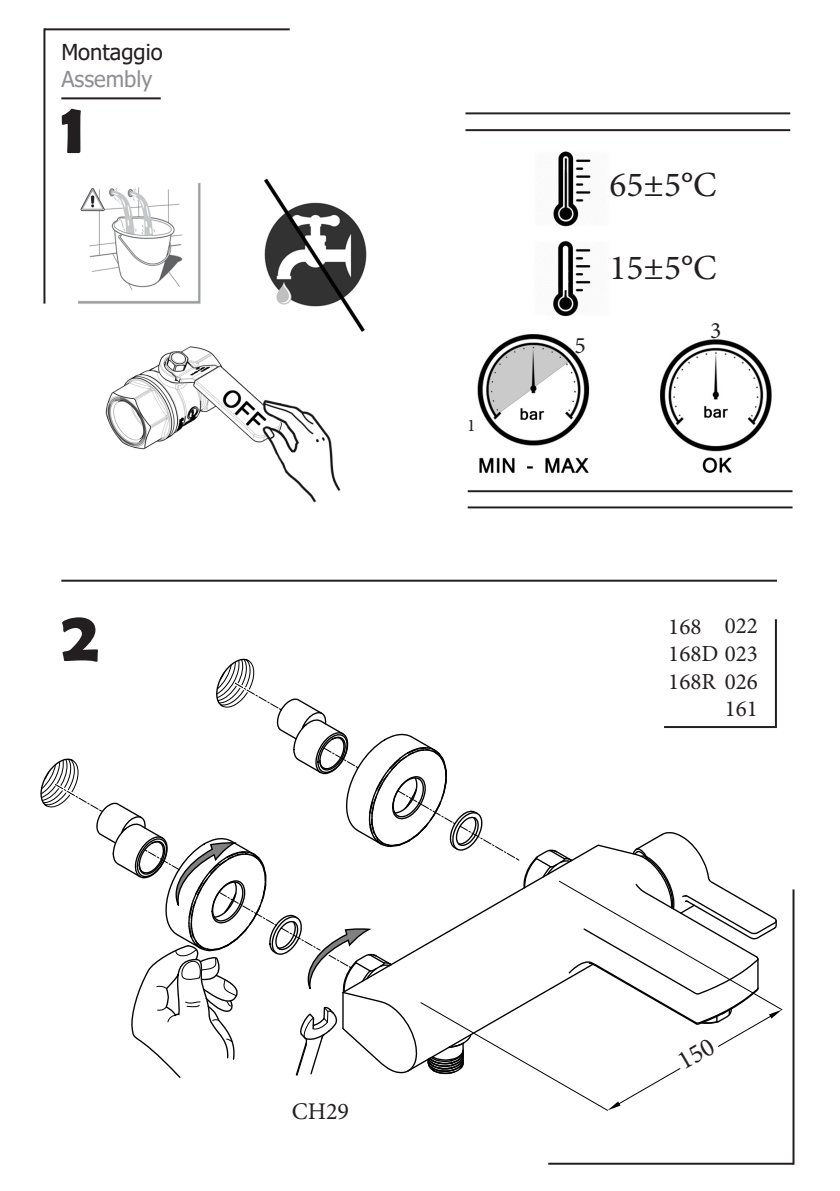
<style>
.page{position:relative;width:840px;height:1191px;background:#fff}
.page>*{position:absolute;margin:0;border:0;box-sizing:border-box;transform-origin:0 0}
.t1{font:700 71.8px "Berlin Sans FB Demi";color:#231f20}
.t2{font:35.4px "Minion Pro";color:#231f20}
.t3{font:24px "Minion Pro";color:#231f20}
.t4{font:23.6px "Minion Pro";color:#231f20}
.t5{font:23px "Minion Pro";color:#231f20}
.t6{font:22px "Tahoma";color:#231f20}
.t7{font:22px "Tahoma";color:#8d8f92}
.t8{font:17.6px "Minion Pro";color:#231f20}
</style>
<div class="page">
<hr style="left:44px;top:28px;width:245px;height:2px;background:#231f20">
<hr style="left:43px;top:28px;width:2px;height:276px;background:#231f20">
<hr style="left:548px;top:1162px;width:245px;height:2px;background:#231f20">
<hr style="left:792px;top:889px;width:2px;height:275px;background:#231f20">
<img style="left:467px;top:151px;width:322px;height:342px">
<hr style="left:467px;top:490px;width:325px;height:2px;background:#231f20">
<hr style="left:467px;top:506px;width:325px;height:2px;background:#231f20">
<hr style="left:465px;top:129px;width:324px;height:2px;background:#231f20">
<hr style="left:465px;top:112px;width:324px;height:2px;background:#231f20">
<img style="left:78px;top:178px;width:289px;height:325px">
<hr style="left:61px;top:97px;width:100px;height:2px;background:#231f20">
<hr style="left:61px;top:579px;width:715px;height:2px;background:#231f20">
<hr style="left:774px;top:619px;width:2px;height:109px;background:#231f20">
<svg style="left:40px;top:656px;width:742px;height:454px"></svg>
<p class="t6" style="left:61px;top:37px;width:103px">Montaggio</p>
<p class="t7" style="left:61px;top:64px;width:92px">Assembly</p>
<p class="t1" style="left:61px;top:87px;width:25px">1</p>
<p class="t8" style="left:467px;top:415px;width:10px">1</p>
<p class="t4" style="left:574px;top:331px;width:13px">5</p>
<p class="t2" style="left:609px;top:164px;width:109px">65±5°C</p>
<p class="t2" style="left:609px;top:247px;width:109px">15±5°C</p>
<p class="t4" style="left:709px;top:316px;width:13px">3</p>
<p class="t1" style="left:61px;top:594px;width:39px">2</p>
<p class="t5" style="left:724px;top:612px;width:35px">022</p>
<p class="t5" style="left:668px;top:612px;width:35px">168</p>
<p class="t5" style="left:668px;top:640px;width:91px">168D 023</p>
<p class="t5" style="left:668px;top:668px;width:91px">168R 026</p>
<p class="t5" style="left:724px;top:695px;width:35px">161</p>
<p class="t3" style="left:291px;top:1096px;width:59px">CH29</p>
</div>
